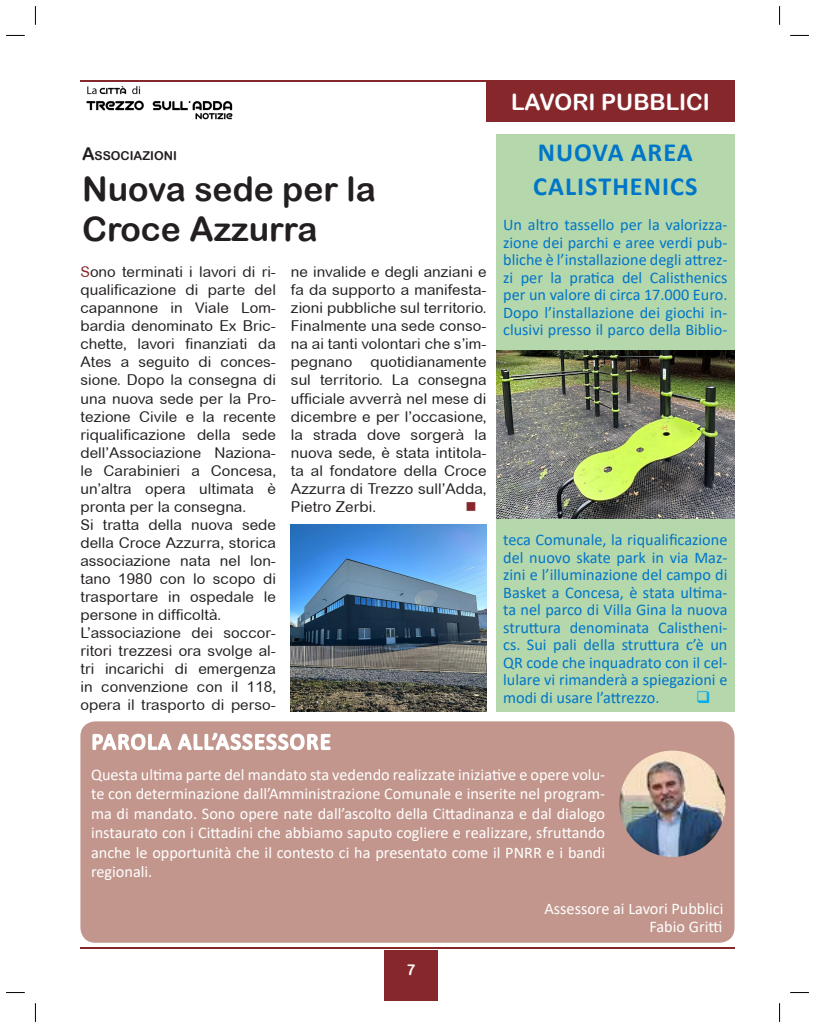
<style>
.page{position:relative;width:815px;height:1028px;background:#fff}
.page>*{position:absolute;margin:0;border:0;box-sizing:border-box;transform-origin:0 0}
.t1{font:33.75px/40.5px "Arial Rounded MT Bold";color:#231f20}
.t2{font:700 26.25px/33.8px "Calibri";letter-spacing:.04em;color:#0076c8}
.t3{font:22.5px "Arial Rounded MT Bold";color:#fff}
.t4{font:16.25px/17.5px "Calibri";color:#0076c8;text-align:justify}
.t5{font:16.25px/19.5px "Calibri";color:#fff;text-align:justify}
.t6{font:15px/18px "Arial Rounded MT";letter-spacing:.005em;color:#231f20}
.t7{font:15px "Arial Rounded MT Bold";color:#fff}
.t8{font:15px "Wingdings";color:#86272b}
.t9{font:12.25px "Arial Rounded MT Bold";color:#231f20}
.s1{font-size:17.5px}
.s2{color:#86272b}
</style>
<div class="page">
<div style="left:384px;top:950px;width:54px;height:51px;background:#86272b"></div>
<hr style="left:80px;top:947px;width:655px;height:2px;background:#86272b">
<hr style="left:80px;top:80px;width:655px;height:2px;background:#86272b">
<div style="left:486px;top:82px;width:249px;height:40px;background:#86272b"></div>
<img style="left:86px;top:85px;width:147px;height:35px">
<div style="left:496px;top:134px;width:239px;height:577px;background:#b5d7ac"></div>
<div style="left:80px;top:721px;width:655px;height:221px;background:#c2968c;border-radius:15px"></div>
<svg style="left:92px;top:732px;width:239px;height:19px"></svg>
<img style="left:619px;top:750px;width:107px;height:107px;border-radius:53px">
<img style="left:496px;top:351px;width:239px;height:167px">
<img style="left:291px;top:524px;width:195px;height:187px">
<svg style="left:6px;top:35px;width:19px;height:1px"></svg>
<svg style="left:790px;top:35px;width:19px;height:1px"></svg>
<svg style="left:6px;top:992px;width:19px;height:1px"></svg>
<svg style="left:790px;top:992px;width:19px;height:1px"></svg>
<svg style="left:35px;top:6px;width:1px;height:19px"></svg>
<svg style="left:35px;top:1003px;width:1px;height:19px"></svg>
<svg style="left:779px;top:6px;width:1px;height:19px"></svg>
<svg style="left:779px;top:1003px;width:1px;height:19px"></svg>
<p class="t9" style="left:82px;top:148px;width:96px"><span class="s1">A</span>SSOCIAZIONI</p>
<h1 class="t1" style="left:82px;top:168px;width:295px">Nuova sede per la<br>Croce Azzurra</h1>
<p class="t6" style="left:80px;top:263px;width:197px"><span class="s2">S</span>ono terminati i lavori di ri&shy;qualificazione di parte del capannone in Viale Lom&shy;bardia denominato Ex Bric&shy;chette, lavori finanziati da<br>Ates a seguito di conces&shy;sione. Dopo la consegna di una nuova sede per la Pro&shy;tezione Civile e la recente riqualificazione della sede dell’Associazione Naziona&shy;le Carabinieri a Concesa, un’altra opera ultimata è pronta per la consegna.<br>Si tratta della nuova sede della Croce Azzurra, storica associazione nata nel lon&shy;tano 1980 con lo scopo di trasportare in ospedale le persone in difficoltà.<br>L’associazione dei soccor&shy;ritori trezzesi ora svolge al&shy;tri incarichi di emergenza in convenzione con il 118, opera il trasporto di perso-</p>
<p class="t6" style="left:291px;top:263px;width:197px;text-align:justify">ne invalide e degli anziani e fa da supporto a manifesta&shy;zioni pubbliche sul territorio.<br>Finalmente una sede conso&shy;na ai tanti volontari che s’im&shy;pegnano quotidianamente sul territorio. La consegna ufficiale avverrà nel mese di dicembre e per l’occasione, la strada dove sorgerà la nuova sede, è stata intitola&shy;ta al fondatore della Croce Azzurra di Trezzo sull’Adda, Pietro Zerbi.</p>
<p class="t8" style="left:465px;top:498px;width:13px">■</p>
<h3 class="t3" style="left:511px;top:89px;width:200px">LAVORI PUBBLICI</h3>
<h2 class="t2" style="left:533px;top:135px;width:166px">NUOVA AREA<br>CALISTHENICS</h2>
<p class="t4" style="left:503px;top:215px;width:226px">Un altro tassello per la valorizza&shy;zione dei parchi e aree verdi pub&shy;bliche è l’installazione degli attrez&shy;zi per la pratica del Calisthenics per un valore di circa 17.000 Euro.<br>Dopo l’installazione dei giochi in&shy;clusivi presso il parco della Biblio-</p>
<p class="t4" style="left:503px;top:530px;width:226px">teca Comunale, la riqualificazione del nuovo skate park in via Maz&shy;zini e l’illuminazione del campo di Basket a Concesa, è stata ultima&shy;ta nel parco di Villa Gina la nuova struttura denominata Calistheni&shy;cs. Sui pali della struttura c’è un QR code che inquadrato con il cel&shy;lulare vi rimanderà a spiegazioni e modi di usare l’attrezzo.</p>
<p class="t5" style="left:91px;top:764px;width:516px">Questa ultima parte del mandato sta vedendo realizzate iniziative e opere volu&shy;te con determinazione dall’Amministrazione Comunale e inserite nel program&shy;ma di mandato. Sono opere nate dall’ascolto della Cittadinanza e dal dialogo instaurato con i Cittadini che abbiamo saputo cogliere e realizzare, sfruttando anche le opportunità che il contesto ci ha presentato come il PNRR e i bandi regionali.</p>
<p class="t5" style="left:544px;top:899px;width:181px;line-height:17.5px;text-align:right">Assessore ai Lavori Pubblici<br>Fabio Gritti</p>
<p class="t7" style="left:407px;top:961px;width:10px">7</p>
</div>
